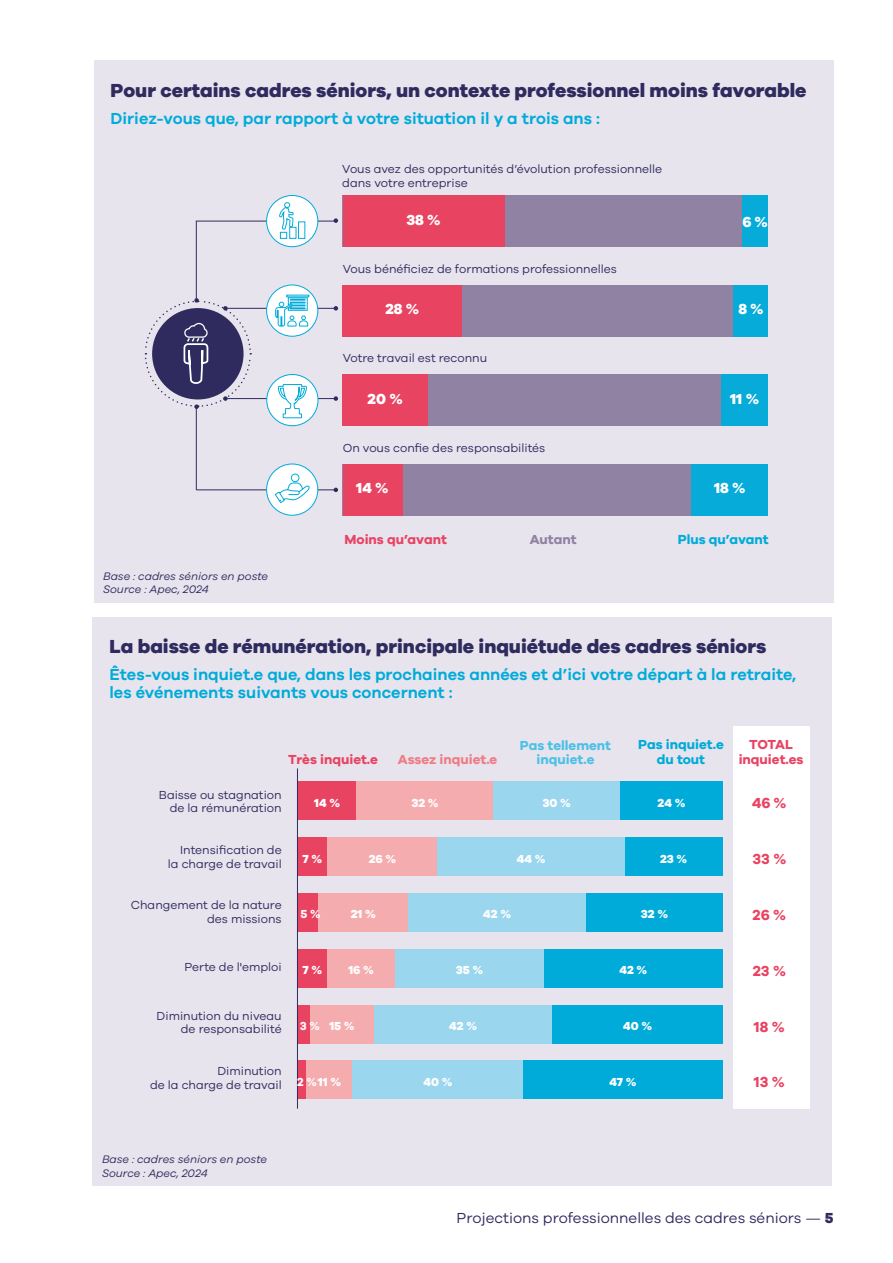
<style>
.page{position:relative;width:893px;height:1263px;background:#fff}
.page>*{position:absolute;margin:0;border:0;box-sizing:border-box;transform-origin:0 0}
.t1{font:800 19.5px "Galano Grotesque";color:#2f2b5f}
.t2{font:600 16.5px/18px "Galano Grotesque";color:#00abda}
.t3{font:15px "Galano Grotesque";color:#2f2b5f}
.t4{font:800 15px "Galano Grotesque";color:#fff}
.t5{font:700 15px "Galano Grotesque";color:#e94362}
.t6{font:700 13.5px/15px "Galano Grotesque";color:#e94362;text-align:center}
.t7{font:700 13.5px "Galano Grotesque";color:#00abda}
.t8{font:700 13.5px/13.5px "Galano Grotesque";color:#4cc1e5;text-align:center}
.t9{font:700 13.5px "Galano Grotesque";color:#ef7c86}
.t10{font:700 13.5px "Galano Grotesque";color:#9082a3}
.t11{font:12px/13.5px "Galano Grotesque";color:#2f2b5f;text-align:right}
.t12{font:800 12px "Galano Grotesque";color:#fff}
.t13{font:700 12px "Galano Grotesque";color:#fff}
.t14{font:italic 11.25px/13.5px "Galano Grotesque";color:#2f2b5f}
.s1{font-weight:700}
.s2{font-weight:800}
</style>
<div class="page">
<div style="left:94px;top:61px;width:739px;height:542px;background:#e7e4ed"></div>
<div style="left:92px;top:617px;width:740px;height:568px;background:#e7e4ed"></div>
<div style="left:343px;top:195px;width:425px;height:52px;background:#9082a3"></div>
<div style="left:343px;top:195px;width:161px;height:52px;background:#e94362"></div>
<div style="left:742px;top:195px;width:26px;height:52px;background:#06abda"></div>
<div style="left:343px;top:285px;width:425px;height:51px;background:#9082a3"></div>
<div style="left:343px;top:285px;width:119px;height:51px;background:#e94362"></div>
<div style="left:734px;top:285px;width:34px;height:51px;background:#06abda"></div>
<div style="left:343px;top:374px;width:425px;height:52px;background:#9082a3"></div>
<div style="left:343px;top:374px;width:85px;height:52px;background:#e94362"></div>
<div style="left:721px;top:374px;width:47px;height:52px;background:#06abda"></div>
<div style="left:343px;top:464px;width:425px;height:51px;background:#9082a3"></div>
<div style="left:343px;top:464px;width:59px;height:51px;background:#e94362"></div>
<div style="left:691px;top:464px;width:77px;height:51px;background:#06abda"></div>
<hr style="left:196px;top:221px;width:140px;height:1px;background:#2f2b5f">
<hr style="left:196px;top:221px;width:1px;height:269px;background:#2f2b5f">
<div style="left:267px;top:195px;width:51px;height:52px;background:#fff;border-radius:50%"></div>
<div style="left:266px;top:195px;width:52px;height:52px;border:1px solid #00abda;border-radius:50%"></div>
<svg style="left:278px;top:196px;width:16px;height:52px"></svg>
<div style="left:280px;top:232px;width:7px;height:7px;background:#fff;border:1px solid #00abda"></div>
<div style="left:289px;top:227px;width:7px;height:12px;background:#fff;border:1px solid #06abda"></div>
<div style="left:298px;top:221px;width:7px;height:18px;background:#fff;border:1px solid #06abda"></div>
<hr style="left:223px;top:398px;width:114px;height:1px;background:#2f2b5f">
<svg style="left:334px;top:396px;width:4px;height:5px"></svg>
<div style="left:267px;top:374px;width:51px;height:52px;background:#fff;border-radius:50%"></div>
<div style="left:266px;top:374px;width:52px;height:52px;border:1px solid #00abda;border-radius:50%"></div>
<svg style="left:277px;top:384px;width:30px;height:35px"></svg>
<hr style="left:223px;top:308px;width:114px;height:1px;background:#2f2b5f">
<svg style="left:334px;top:306px;width:4px;height:5px"></svg>
<div style="left:267px;top:285px;width:51px;height:51px;background:#fff;border-radius:50%"></div>
<div style="left:266px;top:285px;width:52px;height:52px;border:1px solid #00abda;border-radius:50%"></div>
<svg style="left:275px;top:297px;width:34px;height:30px"></svg>
<hr style="left:196px;top:489px;width:139px;height:1px;background:#2f2b5f">
<svg style="left:334px;top:488px;width:4px;height:4px"></svg>
<svg style="left:334px;top:218px;width:4px;height:5px"></svg>
<div style="left:267px;top:464px;width:51px;height:51px;background:#fff;border-radius:50%"></div>
<div style="left:266px;top:464px;width:52px;height:52px;border:1px solid #00abda;border-radius:50%"></div>
<svg style="left:275px;top:473px;width:36px;height:30px"></svg>
<div style="left:297px;top:781px;width:60px;height:39px;background:#e94362"></div>
<div style="left:357px;top:781px;width:136px;height:39px;background:#f5acaf"></div>
<div style="left:493px;top:781px;width:128px;height:39px;background:#9bd6ef"></div>
<div style="left:621px;top:781px;width:102px;height:39px;background:#00abda"></div>
<div style="left:297px;top:837px;width:30px;height:39px;background:#e94362"></div>
<div style="left:327px;top:837px;width:111px;height:39px;background:#f5acaf"></div>
<div style="left:438px;top:837px;width:187px;height:39px;background:#9bd6ef"></div>
<div style="left:625px;top:837px;width:98px;height:39px;background:#00abda"></div>
<div style="left:297px;top:893px;width:22px;height:38px;background:#e94362"></div>
<div style="left:319px;top:893px;width:89px;height:38px;background:#f5acaf"></div>
<div style="left:408px;top:893px;width:179px;height:38px;background:#9bd6ef"></div>
<div style="left:587px;top:893px;width:136px;height:38px;background:#00abda"></div>
<div style="left:297px;top:949px;width:30px;height:38px;background:#e94362"></div>
<div style="left:327px;top:949px;width:68px;height:38px;background:#f5acaf"></div>
<div style="left:395px;top:949px;width:149px;height:38px;background:#9bd6ef"></div>
<div style="left:544px;top:949px;width:179px;height:38px;background:#00abda"></div>
<div style="left:297px;top:1005px;width:13px;height:38px;background:#e94362"></div>
<div style="left:310px;top:1005px;width:64px;height:38px;background:#f5acaf"></div>
<div style="left:374px;top:1005px;width:179px;height:38px;background:#9bd6ef"></div>
<div style="left:553px;top:1005px;width:170px;height:38px;background:#00abda"></div>
<div style="left:297px;top:1061px;width:9px;height:38px;background:#e94362"></div>
<div style="left:306px;top:1061px;width:47px;height:38px;background:#f5acaf"></div>
<div style="left:353px;top:1061px;width:170px;height:38px;background:#9bd6ef"></div>
<div style="left:523px;top:1061px;width:200px;height:38px;background:#00abda"></div>
<hr style="left:297px;top:768px;width:1px;height:341px;background:#2f2b5f">
<div style="left:733px;top:726px;width:76px;height:382px;background:#fff"></div>
<svg style="left:144px;top:293px;width:108px;height:128px"></svg>
<h1 class="t1" style="left:111px;top:78px;width:697px">Pour certains cadres séniors, un contexte professionnel moins favorable</h1>
<h2 class="t2" style="left:111px;top:109px;width:491px">Diriez-vous que, par rapport à votre situation il y a trois ans :</h2>
<p class="t11" style="left:342px;top:162px;width:321px;text-align:left">Vous avez des opportunités d’évolution professionnelle dans votre entreprise</p>
<p class="t4" style="left:406px;top:210px;width:36px">38 %</p>
<p class="t11" style="left:343px;top:261px;width:276px">Vous bénéficiez de formations professionnelles</p>
<p class="t4" style="left:385px;top:300px;width:36px">28 %</p>
<p class="t11" style="left:343px;top:351px;width:146px">Votre travail est reconnu</p>
<p class="t4" style="left:368px;top:389px;width:37px">20 %</p>
<p class="t11" style="left:343px;top:441px;width:204px">On vous confie des responsabilités</p>
<p class="t4" style="left:356px;top:479px;width:34px">14 %</p>
<p class="t4" style="left:742px;top:212px;width:27px">6 %</p>
<p class="t4" style="left:739px;top:300px;width:27px">8 %</p>
<p class="t4" style="left:730px;top:389px;width:30px">11 %</p>
<p class="t4" style="left:714px;top:479px;width:33px">18 %</p>
<p class="t14" style="left:103px;top:569px;width:167px">Base : cadres séniors en poste<br>Source : Apec, 2024</p>
<p class="t6" style="left:345px;top:531px;width:104px">Moins qu’avant</p>
<p class="t10" style="left:530px;top:531px;width:48px">Autant</p>
<p class="t7" style="left:678px;top:531px;width:92px">Plus qu’avant</p>
<h1 class="t1" style="left:109px;top:634px;width:658px">La baisse de rémunération, principale inquiétude des cadres séniors</h1>
<h2 class="t2" style="left:109px;top:665px;width:688px">Êtes-vous inquiet.e que, dans les prochaines années et d’ici votre départ à la retraite, les événements suivants vous concernent :</h2>
<p class="t8" style="left:520px;top:738px;width:93px">Pas tellement inquiet.e</p>
<p class="t7" style="left:638px;top:736px;width:87px">Pas inquiet.e</p>
<p class="t9" style="left:398px;top:751px;width:101px">Assez inquiet.e</p>
<p class="t6" style="left:288px;top:751px;width:91px">Très inquiet.e</p>
<p class="t7" style="left:657px;top:751px;width:50px">du tout</p>
<p class="t11" style="left:159px;top:787px;width:124px">Baisse ou stagnation de la rémunération</p>
<p class="t11" style="left:168px;top:843px;width:115px">Intensification de la charge de travail</p>
<p class="t11" style="left:131px;top:898px;width:152px">Changement de la nature des missions</p>
<p class="t11" style="left:184px;top:960px;width:99px">Perte de l'emploi</p>
<p class="t11" style="left:157px;top:1009px;width:127px">Diminution du niveau de responsabilité</p>
<p class="t11" style="left:150px;top:1064px;width:133px">Diminution<br>de la charge de travail</p>
<p class="t12" style="left:314px;top:795px;width:27px">14 %</p>
<p class="t12" style="left:411px;top:795px;width:29px">32 %</p>
<p class="t12" style="left:543px;top:795px;width:30px">30 %</p>
<p class="t12" style="left:658px;top:795px;width:29px">24 %</p>
<p class="t12" style="left:302px;top:851px;width:21px">7 %</p>
<p class="t12" style="left:369px;top:851px;width:29px">26 %</p>
<p class="t12" style="left:517px;top:851px;width:30px">44 %</p>
<p class="t12" style="left:660px;top:851px;width:29px">23 %</p>
<p class="t13" style="left:300px;top:907px;width:22px">5%</p>
<p class="t12" style="left:351px;top:907px;width:27px">21 %</p>
<p class="t12" style="left:483px;top:907px;width:29px">42 %</p>
<p class="t12" style="left:641px;top:907px;width:29px">32 %</p>
<p class="t12" style="left:302px;top:963px;width:21px">7 %</p>
<p class="t12" style="left:348px;top:963px;width:27px">16 %</p>
<p class="t12" style="left:456px;top:963px;width:29px">35 %</p>
<p class="t12" style="left:619px;top:963px;width:29px">42 %</p>
<p class="t13" style="left:300px;top:1018px;width:22px">3%</p>
<p class="t12" style="left:329px;top:1018px;width:27px">15 %</p>
<p class="t12" style="left:449px;top:1018px;width:29px">42 %</p>
<p class="t12" style="left:623px;top:1018px;width:30px">40 %</p>
<p class="t12" style="left:297px;top:1074px;width:46px"><span class="s1">2 %</span>11 %</p>
<p class="t12" style="left:423px;top:1074px;width:30px">40 %</p>
<p class="t12" style="left:609px;top:1074px;width:28px">47 %</p>
<p class="t6" style="left:739px;top:736px;width:66px">TOTAL inquiet.es</p>
<p class="t5" style="left:752px;top:794px;width:36px">46%</p>
<p class="t5" style="left:752px;top:850px;width:35px">33 %</p>
<p class="t5" style="left:752px;top:905px;width:35px">26 %</p>
<p class="t5" style="left:753px;top:961px;width:35px">23 %</p>
<p class="t5" style="left:754px;top:1017px;width:32px">18 %</p>
<p class="t5" style="left:754px;top:1073px;width:32px">13 %</p>
<p class="t14" style="left:102px;top:1152px;width:167px">Base : cadres séniors en poste<br>Source : Apec, 2024</p>
<p class="t3" style="left:457px;top:1208px;width:378px">Projections professionnelles des cadres séniors — <span class="s2">5</span></p>
</div>
